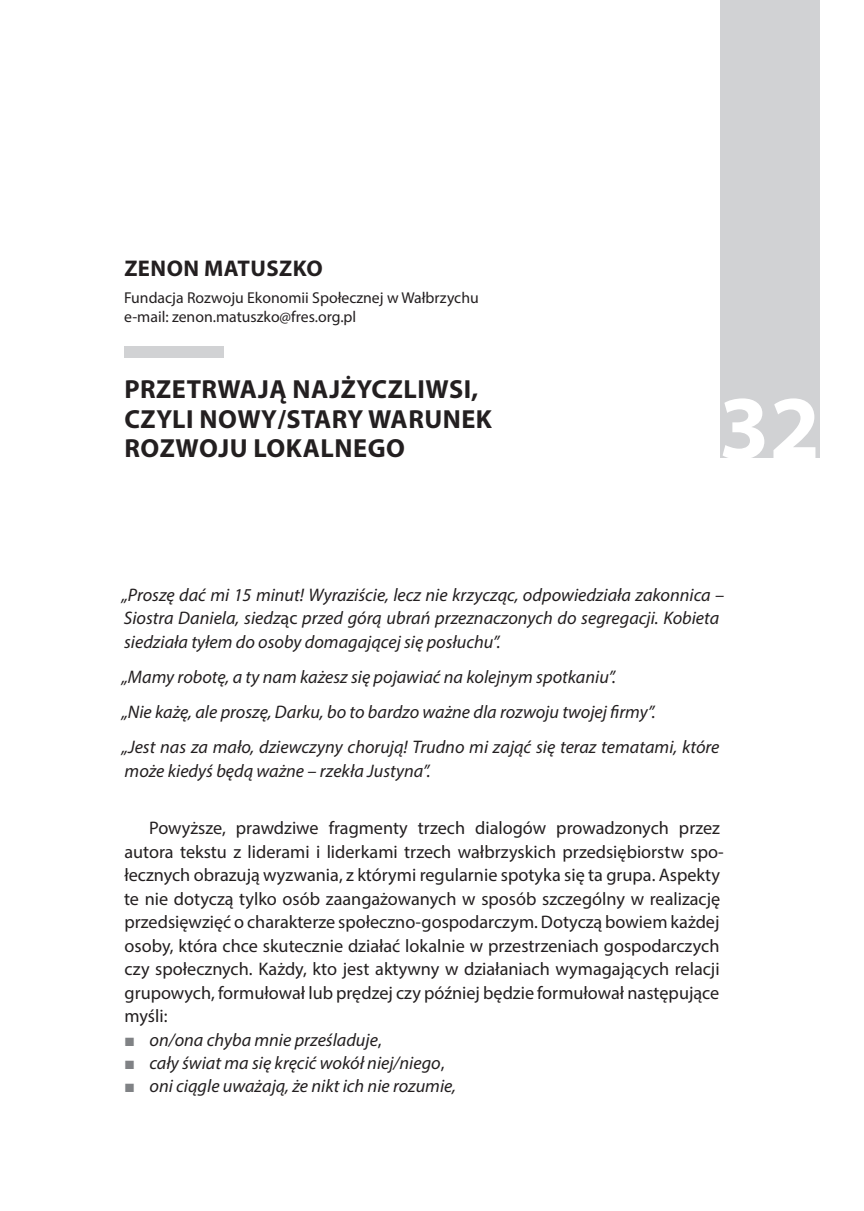
<style>
.page{position:relative;width:864px;height:1211px;background:#fff}
.page>*{position:absolute;margin:0;border:0;box-sizing:border-box;transform-origin:0 0}
.t1{font:700 91px "Myriad Pro";color:#fff}
.t2{font:700 26.25px/29.8px "Myriad Pro";letter-spacing:.02em;color:#231f20}
.t3{font:700 22.75px "Myriad Pro";letter-spacing:.02em;color:#231f20}
.t4{font:18.2px/23.4px "Myriad Pro";color:#231f20}
.t5{font:italic 18.2px/23.4px "Myriad Pro";color:#231f20}
.t6{font:15.75px/19.2px "Myriad Pro";color:#231f20}
.s1{font-style:normal}
.s2{font-family:"Times New Roman";font-style:normal;color:#808285}
</style>
<div class="page">
<div style="left:719px;top:0;width:100px;height:457px;background:#d1d2d4"></div>
<div style="left:124px;top:346px;width:99px;height:12px;background:#d1d2d4"></div>
<p class="t3" style="left:124px;top:253px;width:200px">ZENON MATUSZKO</p>
<p class="t6" style="left:124px;top:287px;width:356px">Fundacja Rozwoju Ekonomii Społecznej w Wałbrzychu e-mail: zenon.matuszko@fres.org.pl</p>
<h2 class="t2" style="left:124px;top:373px;width:369px">PRZETRWAJĄ NAJŻYCZLIWSI,<br>CZYLI NOWY/STARY WARUNEK<br>ROZWOJU LOKALNEGO</h2>
<h1 class="t1" style="left:718px;top:368px;width:103px">32</h1>
<p class="t5" style="left:122px;top:582px;width:603px">„Proszę dać mi 15 minut! Wyraziście, lecz nie krzycząc, odpowiedziała zakonnica –<br>Siostra Daniela, siedz<span class="s1">ąc</span> przed górą ubrań przeznaczonych do segregacji. Kobieta siedziała tyłem do osoby domagającej się posłuchu”.</p>
<p class="t5" style="left:122px;top:658px;width:599px;line-height:35.2px">„Mamy robotę, a ty nam każesz się pojawiać na kolejnym spotkaniu”.<br>„Nie każę, ale proszę, Darku, bo to bardzo ważne dla rozwoju twojej firmy”.<br>„Jest nas za mało, dziewczyny chorują! Trudno mi zająć się teraz tematami, które</p>
<p class="t5" style="left:125px;top:758px;width:307px">może kiedyś będą ważne – rzekła Justyna”.</p>
<p class="t4" style="left:124px;top:816px;width:601px;text-indent:25px">Powyższe, prawdziwe fragmenty trzech dialogów prowadzonych przez autora tekstu z liderami i liderkami trzech wałbrzyskich przedsiębiorstw spo&shy;łecznych obrazują wyzwania, z którymi regularnie spotyka się ta grupa. Aspekty te nie dotyczą tylko osób zaangażowanych w sposób szczególny w realizację przedsięwzięć o charakterze społeczno-gospodarczym. Dotyczą bowiem każdej osoby, która chce skutecznie działać lokalnie w przestrzeniach gospodarczych czy społecznych. Każdy, kto jest aktywny w działaniach wymagających relacji grupowych, formułował lub prędzej czy później będzie formułował następujące myśli:</p>
<p class="t5" style="left:124px;top:1027px;width:259px"><span class="s2">■</span> on/ona chyba mnie prześladuje<span class="s1">,</span></p>
<p class="t5" style="left:124px;top:1050px;width:322px"><span class="s2">■</span> cały świat ma się kręcić wokół niej/niego<span class="s1">,</span></p>
<p class="t5" style="left:124px;top:1074px;width:333px"><span class="s2">■</span> oni ciągle uważają, że nikt ich nie rozumie,</p>
</div>
